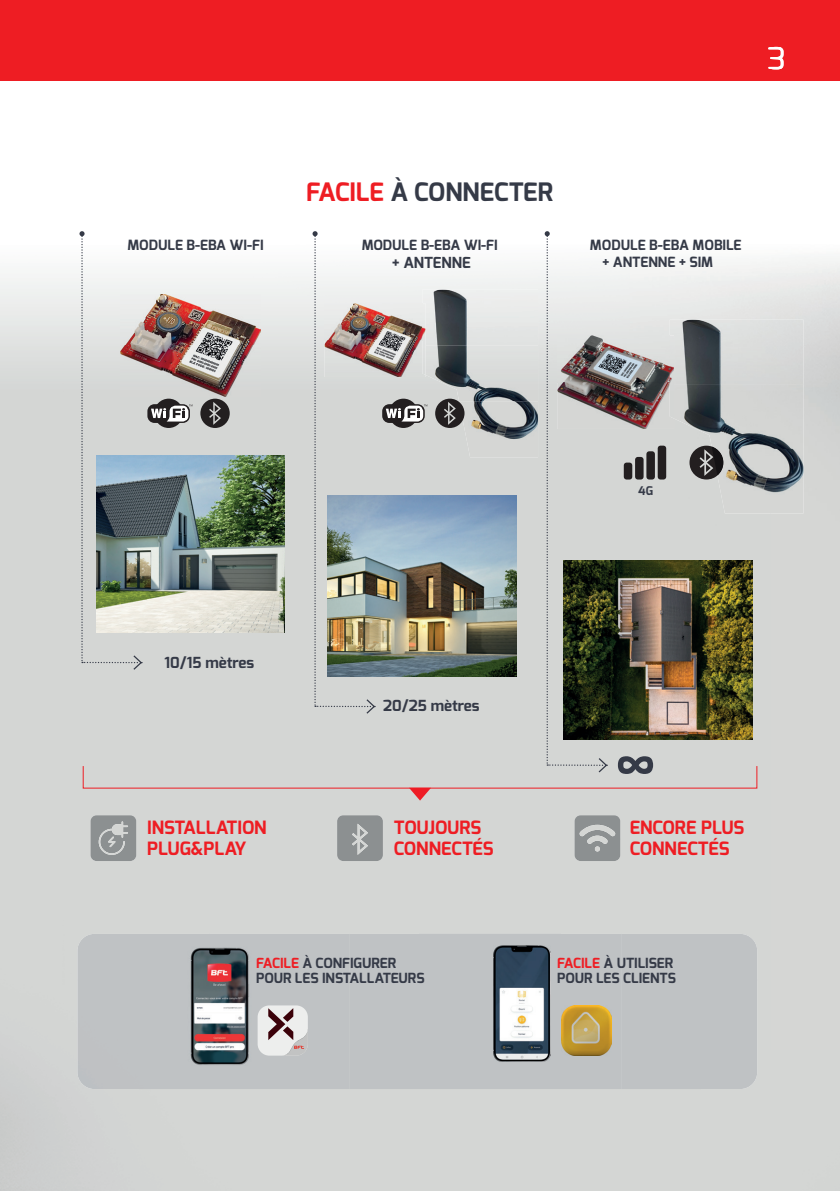
<style>
.page{position:relative;width:840px;height:1191px;background:#fff}
.page>*{position:absolute;margin:0;border:0;box-sizing:border-box;transform-origin:0 0}
.t1{font:700 51.2px "Exo";color:#353a47}
.t2{font:30px "Exo";color:#fff}
.t3{font:700 25.4px "Exo";color:#353a47}
.t4{font:700 18.4px/21.2px "Exo";color:#ee1d23}
.t5{font:700 15.2px "Exo";color:#353a47}
.t6{font:700 14.2px/17px "Exo";color:#353a47}
.t7{font:700 14px/15.2px "Exo";color:#353a47}
.t8{font:700 12px "Exo";color:#353a47}
.s1{color:#ee1d23}
</style>
<div class="page">
<img style="left:0;top:257px;width:839px;height:89px">
<div style="left:0;top:346px;width:419px;height:422px;background:#d4d6d4"></div>
<div style="left:419px;top:346px;width:140px;height:588px;background:#d4d6d4"></div>
<div style="left:559px;top:429px;width:211px;height:550px;background:#d4d6d4"></div>
<div style="left:0;top:768px;width:209px;height:211px;background:#d4d6d4"></div>
<div style="left:209px;top:768px;width:211px;height:166px;background:#d4d6d4"></div>
<div style="left:700px;top:979px;width:70px;height:212px;background:#d4d6d4"></div>
<div style="left:77px;top:934px;width:679px;height:155px;background:#bfc2c4"></div>
<img style="left:422px;top:290px;width:115px;height:55px">
<img style="left:425px;top:345px;width:112px;height:56px">
<img style="left:459px;top:401px;width:78px;height:56px">
<svg style="left:689px;top:449px;width:27px;height:30px"></svg>
<svg style="left:623px;top:445px;width:42px;height:34px"></svg>
<svg style="left:79px;top:231px;width:64px;height:440px"></svg>
<svg style="left:200px;top:399px;width:29px;height:29px"></svg>
<svg style="left:147px;top:404px;width:43px;height:19px"></svg>
<div style="left:154px;top:399px;width:29px;height:29px;background:#231f20;border-radius:50%"></div>
<svg style="left:151px;top:404px;width:41px;height:17px"></svg>
<svg style="left:435px;top:399px;width:29px;height:29px"></svg>
<svg style="left:382px;top:404px;width:42px;height:19px"></svg>
<div style="left:388px;top:399px;width:30px;height:29px;background:#231f20;border-radius:50%"></div>
<svg style="left:385px;top:404px;width:42px;height:17px"></svg>
<img style="left:96px;top:455px;width:189px;height:178px">
<svg style="left:312px;top:231px;width:64px;height:484px"></svg>
<img style="left:328px;top:495px;width:188px;height:181px">
<svg style="left:544px;top:231px;width:63px;height:542px"></svg>
<img style="left:563px;top:560px;width:189px;height:180px">
<img style="left:669px;top:320px;width:134px;height:64px">
<img style="left:673px;top:384px;width:130px;height:65px">
<img style="left:716px;top:449px;width:87px;height:64px">
<img style="left:711px;top:446px;width:12px;height:29px">
<img style="left:120px;top:294px;width:140px;height:102px">
<img style="left:324px;top:303px;width:98px;height:37px">
<img style="left:324px;top:340px;width:101px;height:37px">
<img style="left:422px;top:303px;width:3px;height:72px">
<img style="left:557px;top:335px;width:112px;height:47px">
<img style="left:557px;top:382px;width:116px;height:47px">
<img style="left:669px;top:335px;width:4px;height:83px">
<img style="left:185px;top:940px;width:69px;height:135px">
<div style="left:257px;top:1005px;width:51px;height:50px;background:#edeeed;border-radius:12px"></div>
<svg style="left:268px;top:1008px;width:40px;height:47px"></svg>
<img style="left:561px;top:1005px;width:50px;height:50px">
<img style="left:90px;top:815px;width:46px;height:46px">
<img style="left:99px;top:821px;width:29px;height:34px">
<svg style="left:108px;top:836px;width:7px;height:11px"></svg>
<img style="left:337px;top:815px;width:45px;height:46px">
<img style="left:352px;top:823px;width:16px;height:32px">
<img style="left:574px;top:815px;width:46px;height:46px">
<svg style="left:594px;top:846px;width:5px;height:5px"></svg>
<img style="left:586px;top:836px;width:21px;height:8px">
<img style="left:579px;top:825px;width:36px;height:11px">
<svg style="left:409px;top:788px;width:22px;height:12px"></svg>
<div style="left:0;top:0;width:839px;height:80px;background:#ee1d23"></div>
<img style="left:493px;top:945px;width:57px;height:116px">
<p class="t6" style="left:127px;top:237px;width:137px">MODULE B-EBA WI-FI</p>
<h2 class="t2" style="left:767px;top:39px;width:19px">3</h2>
<h3 class="t3" style="left:306px;top:175px;width:248px"><span class="s1">FACILE</span> À CONNECTER</h3>
<p class="t6" style="left:361px;top:237px;width:137px">MODULE B-EBA WI-FI</p>
<p class="t5" style="left:392px;top:253px;width:80px">+ ANTENNE</p>
<p class="t6" style="left:602px;top:237px;width:140px;text-indent:-13px">MODULE B-EBA MOBILE + ANTENNE + SIM</p>
<p class="t5" style="left:164px;top:653px;width:91px">10/15 mètres</p>
<p class="t5" style="left:383px;top:696px;width:98px">20/25 mètres</p>
<p class="t8" style="left:638px;top:483px;width:16px">4G</p>
<h1 class="t1" style="left:615px;top:731px;width:41px">∞</h1>
<h3 class="t4" style="left:147px;top:816px;width:121px">INSTALLATION<br>PLUG&amp;PLAY</h3>
<h3 class="t4" style="left:393px;top:816px;width:101px">TOUJOURS<br>CONNECTÉS</h3>
<h3 class="t4" style="left:629px;top:816px;width:116px">ENCORE PLUS<br>CONNECTÉS</h3>
<p class="t7" style="left:256px;top:955px;width:170px"><span class="s1">FACILE</span> À CONFIGURER<br>POUR LES INSTALLATEURS</p>
<p class="t7" style="left:557px;top:955px;width:120px"><span class="s1">FACILE</span> À UTILISER<br>POUR LES CLIENTS</p>
</div>
